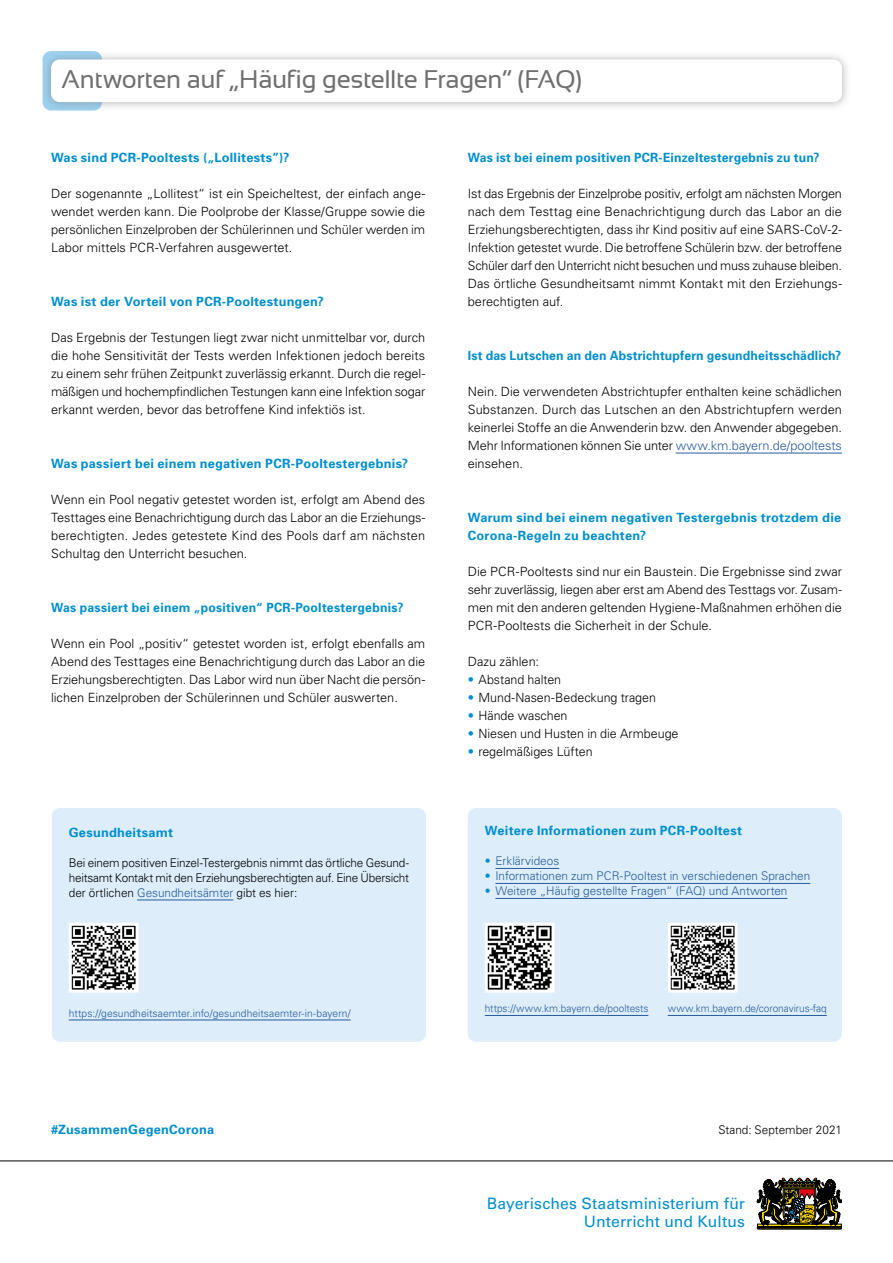
<style>
.page{position:relative;width:893px;height:1263px;background:#fff}
.page>*{position:absolute;margin:0;border:0;box-sizing:border-box;transform-origin:0 0}
._01__Head_2019{font:25.5px "Sansation";letter-spacing:-.015em;color:#706f6f}
.t1{font:15.75px/18px "Univers";letter-spacing:.005em;color:#008fcf;text-align:right}
._03__Copy_2019_Block{font:300 12.75px/18px "Univers";color:#000;text-align:justify}
.Subhead_2021{font:700 12.75px/18px "Univers";letter-spacing:.02em;color:#008fcf}
.Subhead_2021-2{font:700 12.75px "Univers";letter-spacing:.02em;color:#008fcf;scale:.96 1}
._03__Copy_2019_Grafi{font:300 12.75px "Univers";letter-spacing:-.005em;color:#000}
._03__Copy_2019_Grafi-2{font:300 12px/15px "Univers";color:#000;text-align:justify}
._03__Copy_2019_Grafi-3{font:300 12px "Univers";color:#275b9b}
._03_Copy_7_8{font:300 10.5px "Univers";letter-spacing:-.005em;color:#275b9b;scale:.96 1}
._03__Copy_2019_Grafi-4{font:300 10.5px "Univers";letter-spacing:.005em;color:#275b9b}
.s1{color:#275b9b}
.s2{color:#008fcf}
</style>
<div class="page">
<div style="left:42px;top:50px;width:809px;height:61px;background:#706f6f;opacity:.5"></div>
<div style="left:51px;top:60px;width:791px;height:42px;background:#fff;border-radius:9px"></div>
<hr style="left:676px;top:453px;width:166px;height:1px;background:#275b9b">
<div style="left:52px;top:808px;width:374px;height:234px;background:#ddeefa;border-radius:9px"></div>
<hr style="left:137px;top:900px;width:96px;height:1px;background:#275b9b">
<hr style="left:69px;top:1020px;width:282px;height:1px;background:#275b9b">
<svg style="left:69px;top:923px;width:70px;height:70px;background:#9a9a9b"></svg>
<div style="left:468px;top:808px;width:374px;height:234px;background:#ddeefa;border-radius:9px"></div>
<hr style="left:495px;top:868px;width:64px;height:1px;background:#275b9b">
<hr style="left:495px;top:883px;width:315px;height:1px;background:#275b9b">
<hr style="left:495px;top:898px;width:292px;height:1px;background:#275b9b">
<hr style="left:485px;top:1015px;width:163px;height:1px;background:#275b9b">
<hr style="left:668px;top:1015px;width:159px;height:1px;background:#275b9b">
<svg style="left:485px;top:923px;width:70px;height:70px;background:#939393"></svg>
<svg style="left:668px;top:923px;width:70px;height:70px;background:#969696"></svg>
<hr style="left:0;top:1160px;width:893px;height:1px;background:#000">
<svg style="left:757px;top:1178px;width:85px;height:51px;background:#524b35"></svg>
<p class="_01__Head_2019" style="left:62px;top:65px;width:522px">Antworten auf „Häufig gestellte Fragen“ (FAQ)</p>
<p class="Subhead_2021" style="left:51px;top:148px;width:240px">Was sind PCR-Pooltests („Lollitests”)?</p>
<p class="_03__Copy_2019_Block" style="left:51px;top:184px;width:376px">Der sogenannte „Lollitest“ ist ein Speicheltest, der einfach ange&shy;wendet werden kann. Die Poolprobe der Klasse/Gruppe sowie die persönlichen Einzelproben der Schülerinnen und Schüler werden im Labor mittels PCR-Verfahren ausgewertet.</p>
<p class="Subhead_2021" style="left:51px;top:292px;width:274px">Was ist der Vorteil von PCR-Pooltestungen?</p>
<p class="_03__Copy_2019_Block" style="left:51px;top:328px;width:376px">Das Ergebnis der Testungen liegt zwar nicht unmittelbar vor, durch die hohe Sensitivität der Tests werden Infektionen jedoch bereits zu einem sehr frühen Zeitpunkt zuverlässig erkannt. Durch die regel&shy;mäßigen und hochempfindlichen Testungen kann eine Infektion sogar erkannt werden, bevor das betroffene Kind infektiös ist.</p>
<p class="Subhead_2021" style="left:51px;top:454px;width:359px">Was passiert bei einem negativen PCR-Pooltestergebnis?</p>
<p class="_03__Copy_2019_Block" style="left:51px;top:490px;width:376px">Wenn ein Pool negativ getestet worden ist, erfolgt am Abend des Testtages eine Benachrichtigung durch das Labor an die Erziehungs&shy;berechtigten. Jedes getestete Kind des Pools darf am nächsten Schultag den Unterricht besuchen.</p>
<p class="Subhead_2021-2" style="left:51px;top:599px;width:369px">Was passiert bei einem „positiven“ PCR-Pooltestergebnis?</p>
<p class="_03__Copy_2019_Block" style="left:51px;top:634px;width:376px">Wenn ein Pool „positiv“ getestet worden ist, erfolgt ebenfalls am Abend des Testtages eine Benachrichtigung durch das Labor an die Erziehungsberechtigten. Das Labor wird nun über Nacht die persön&shy;lichen Einzelproben der Schülerinnen und Schüler auswerten.</p>
<p class="Subhead_2021" style="left:69px;top:823px;width:106px">Gesundheitsamt</p>
<p class="_03__Copy_2019_Grafi-2" style="left:69px;top:855px;width:342px">Bei einem positiven Einzel-Testergebnis nimmt das örtliche Gesund&shy;heitsamt Kontakt mit den Erziehungsberechtigten auf. Eine Übersicht der örtlichen <span class="s1">Gesundheitsämter</span> gibt es hier:</p>
<p class="_03__Copy_2019_Grafi-4" style="left:69px;top:1007px;width:283px">https://gesundheitsaemter.info/gesundheitsaemter-in-bayern/</p>
<p class="Subhead_2021-2" style="left:468px;top:149px;width:368px">Was ist bei einem positiven PCR-Einzeltestergebnis zu tun?</p>
<p class="_03__Copy_2019_Block" style="left:468px;top:184px;width:376px">Ist das Ergebnis der Einzelprobe positiv, erfolgt am nächsten Morgen nach dem Testtag eine Benachrichtigung durch das Labor an die Erziehungsberechtigten, dass ihr Kind positiv auf eine SARS-CoV-2- Infektion getestet wurde. Die betroffene Schülerin bzw. der betroffene Schüler darf den Unterricht nicht besuchen und muss zuhause bleiben.<br>Das örtliche Gesundheitsamt nimmt Kontakt mit den Erziehungs&shy;berechtigten auf.</p>
<p class="Subhead_2021-2" style="left:468px;top:347px;width:391px">Ist das Lutschen an den Abstrichtupfern gesundheitsschädlich?</p>
<p class="_03__Copy_2019_Block" style="left:468px;top:382px;width:376px">Nein. Die verwendeten Abstrichtupfer enthalten keine schädlichen Substanzen. Durch das Lutschen an den Abstrichtupfern werden keinerlei Stoffe an die Anwenderin bzw. den Anwender abgegeben.<br>Mehr Informationen können Sie unter <span class="s1">www.km.bayern.de/pooltests </span>einsehen.</p>
<p class="Subhead_2021" style="left:468px;top:508px;width:375px">Warum sind bei einem negativen Testergebnis trotzdem die<br>Corona-Regeln zu beachten?</p>
<p class="_03__Copy_2019_Block" style="left:468px;top:562px;width:376px">Die PCR-Pooltests sind nur ein Baustein. Die Ergebnisse sind zwar sehr zuverlässig, liegen aber erst am Abend des Testtags vor. Zusam&shy;men mit den anderen geltenden Hygiene-Maßnahmen erhöhen die PCR-Pooltests die Sicherheit in der Schule.</p>
<p class="_03__Copy_2019_Block" style="left:468px;top:652px;width:73px">Dazu zählen:</p>
<p class="_03__Copy_2019_Grafi" style="left:468px;top:672px;width:95px"><span class="s2">•</span> Abstand halten</p>
<p class="_03__Copy_2019_Grafi" style="left:468px;top:690px;width:190px"><span class="s2">•</span> Mund-Nasen-Bedeckung tragen</p>
<p class="_03__Copy_2019_Grafi" style="left:468px;top:708px;width:101px"><span class="s2">•</span> Hände waschen</p>
<p class="_03__Copy_2019_Grafi" style="left:468px;top:726px;width:212px"><span class="s2">•</span> Niesen und Husten in die Armbeuge</p>
<p class="_03__Copy_2019_Grafi" style="left:468px;top:744px;width:126px"><span class="s2">•</span> regelmäßiges Lüften</p>
<p class="Subhead_2021" style="left:485px;top:821px;width:259px">Weitere Informationen zum PCR-Pooltest</p>
<p class="_03__Copy_2019_Grafi-3" style="left:485px;top:854px;width:76px"><span class="s2">•</span> Erklärvideos</p>
<p class="_03__Copy_2019_Grafi-3" style="left:485px;top:869px;width:327px"><span class="s2">•</span> Informationen zum PCR-Pooltest in verschiedenen Sprachen</p>
<p class="_03__Copy_2019_Grafi-3" style="left:485px;top:884px;width:304px"><span class="s2">•</span> Weitere „Häufig gestellte Fragen“ (FAQ) und Antworten</p>
<p class="_03_Copy_7_8" style="left:485px;top:1002px;width:172px">https://www.km.bayern.de/pooltests</p>
<p class="_03_Copy_7_8" style="left:668px;top:1002px;width:167px">www.km.bayern.de/coronavirus-faq</p>
<p class="Subhead_2021" style="left:51px;top:1120px;width:165px">#ZusammenGegenCorona</p>
<p class="_03__Copy_2019_Grafi-2" style="left:718px;top:1122px;width:125px">Stand: September 2021</p>
<p class="t1" style="left:487px;top:1194px;width:260px">Bayerisches Staatsministerium für<br>Unterricht und Kultus</p>
</div>
